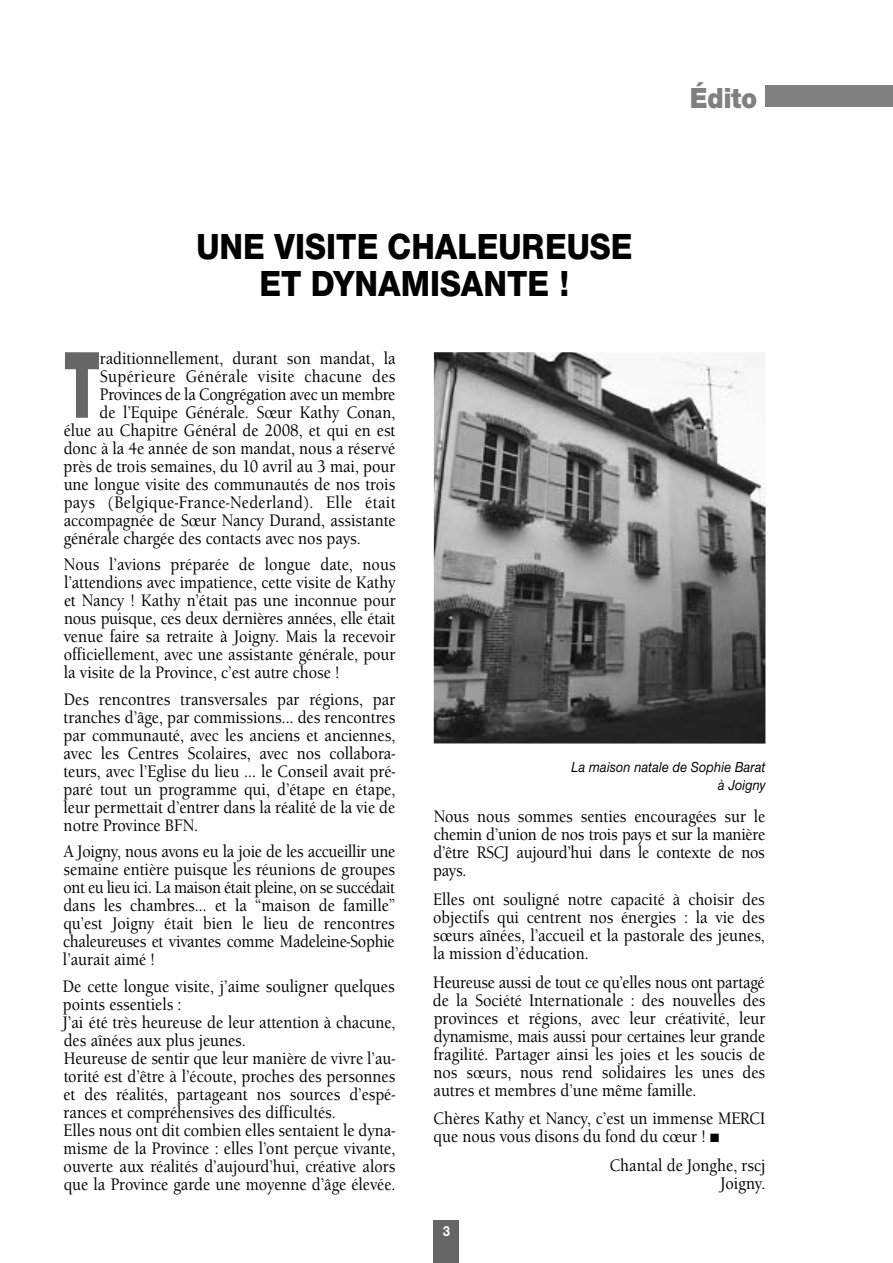
<style>
.page{position:relative;width:893px;height:1263px;background:#fff}
.page>*{position:absolute;margin:0;border:0;box-sizing:border-box;transform-origin:0 0}
.t1{font:800 37.5px/37.5px "Nimbus Sans Novus T";color:#000;text-align:center;scale:.9 1}
.t2{font:900 30px "Nimbus Sans Novus T";color:#808080;scale:.9 1}
.t3{font:500 17.25px/18px "Berkeley Old Style Itc T";color:#000;text-align:justify;scale:.9 1}
.t4{font:500 17.25px "Berkeley Old Style Itc T";letter-spacing:.02em;color:#000;scale:.9 1}
.t5{font:italic 500 15px/18px "Nimbus Sans Novus T";color:#000;text-align:right;scale:.9 1}
.t6{font:700 15px "Nimbus Sans Novus T";color:#fff;scale:.9 1}
</style>
<div class="page">
<div style="left:434px;top:1220px;width:25px;height:43px;background:#666"></div>
<div style="left:765px;top:85px;width:128px;height:21px;background:#808080"></div>
<svg style="left:65px;top:352px;width:34px;height:66px"></svg>
<img style="left:434px;top:352px;width:332px;height:391px">
<h1 class="t1" style="left:197px;top:227px;width:486px">UNE VISITE CHALEUREUSE<br>ET DYNAMISANTE !</h1>
<h2 class="t2" style="left:690px;top:80px;width:76px">Édito</h2>
<p class="t3" style="left:100px;top:349px;width:330px">raditionnellement, durant son mandat, la</p>
<p class="t4" style="left:100px;top:366px;width:330px">Supérieure Générale visite chacune des</p>
<p class="t3" style="left:100px;top:385px;width:330px">Provinces de la Congrégation avec un membre</p>
<p class="t3" style="left:100px;top:403px;width:330px">de l’Equipe Générale. Sœur Kathy Conan,</p>
<p class="t3" style="left:64px;top:421px;width:370px">élue au Chapitre Général de 2008, et qui en est</p>
<p class="t3" style="left:64px;top:439px;width:370px">donc à la 4e année de son mandat, nous a réservé</p>
<p class="t3" style="left:64px;top:457px;width:370px">près de trois semaines, du 10 avril au 3 mai, pour</p>
<p class="t3" style="left:64px;top:475px;width:370px">une longue visite des communautés de nos trois</p>
<p class="t4" style="left:64px;top:492px;width:370px">pays (Belgique-France-Nederland). Elle était</p>
<p class="t3" style="left:64px;top:511px;width:370px">accompagnée de Sœur Nancy Durand, assistante</p>
<p class="t3" style="left:64px;top:529px;width:331px">générale chargée des contacts avec nos pays.</p>
<p class="t3" style="left:64px;top:555px;width:370px">Nous l’avions préparée de longue date, nous l’attendions avec impatience, cette visite de Kathy et Nancy ! Kathy n’était pas une inconnue pour nous puisque, ces deux dernières années, elle était venue faire sa retraite à Joigny. Mais la recevoir officiellement, avec une assistante générale, pour la visite de la Province, c’est autre chose !</p>
<p class="t3" style="left:64px;top:690px;width:370px">Des rencontres transversales par régions, par tranches d’âge, par commissions… des rencontres par communauté, avec les anciens et anciennes, avec les Centres Scolaires, avec nos collabora&shy;teurs, avec l’Eglise du lieu … le Conseil avait pré&shy;paré tout un programme qui, d’étape en étape, leur permettait d’entrer dans la réalité de la vie de notre Province BFN.</p>
<p class="t3" style="left:63px;top:842px;width:371px">A Joigny, nous avons eu la joie de les accueillir une semaine entière puisque les réunions de groupes ont eu lieu ici. La maison était pleine, on se succédait dans les chambres… et la “maison de famille” qu’est Joigny était bien le lieu de rencontres chaleu reuses et vivantes comme Madeleine-Sophie l’aurait aimé !</p>
<p class="t3" style="left:63px;top:977px;width:371px;text-align:left">De cette longue visite, j’aime souligner quelques points essentiels :<br>J’ai été très heureuse de leur attention à chacune, des aînées aux plus jeunes.<br>Heureuse de sentir que leur manière de vivre l’au&shy;torité est d’être à l’écoute, proches des personnes et des réalités, partageant nos sources d’espé&shy;rances et compréhensives des difficultés.<br>Elles nous ont dit combien elles sentaient le dyna&shy;misme de la Province : elles l’ont perçue vivante, ouverte aux réalités d’aujourd’hui, créative alors que la Province garde une moyenne d’âge élevée.</p>
<p class="t5" style="left:571px;top:757px;width:217px">La maison natale de Sophie Barat à Joigny</p>
<p class="t3" style="left:433px;top:807px;width:371px">Nous nous sommes senties encouragées sur le chemin d’union de nos trois pays et sur la manière d’être RSCJ aujourd’hui dans le contexte de nos pays.</p>
<p class="t3" style="left:433px;top:890px;width:370px">Elles ont souligné notre capacité à choisir des objectifs qui centrent nos énergies : la vie des sœurs aînées, l’accueil et la pastorale des jeunes, la mission d’éducation.</p>
<p class="t3" style="left:433px;top:973px;width:371px">Heureuse aussi de tout ce qu’elles nous ont partagé de la Société Internationale : des nouvelles des provinces et régions, avec leur créativité, leur dynamisme, mais aussi pour certaines leur grande fragilité. Partager ainsi les joies et les soucis de nos sœurs, nous rend solidaires les unes des autres et membres d’une même famille.</p>
<p class="t3" style="left:434px;top:1109px;width:370px">Chères Kathy et Nancy, c’est un immense MERCI que nous vous disons du fond du cœur ! ■</p>
<p class="t3" style="left:610px;top:1156px;width:175px;text-align:right">Chantal de Jonghe, rscj<br>Joigny.</p>
<p class="t6" style="left:443px;top:1222px;width:10px">3</p>
</div>
